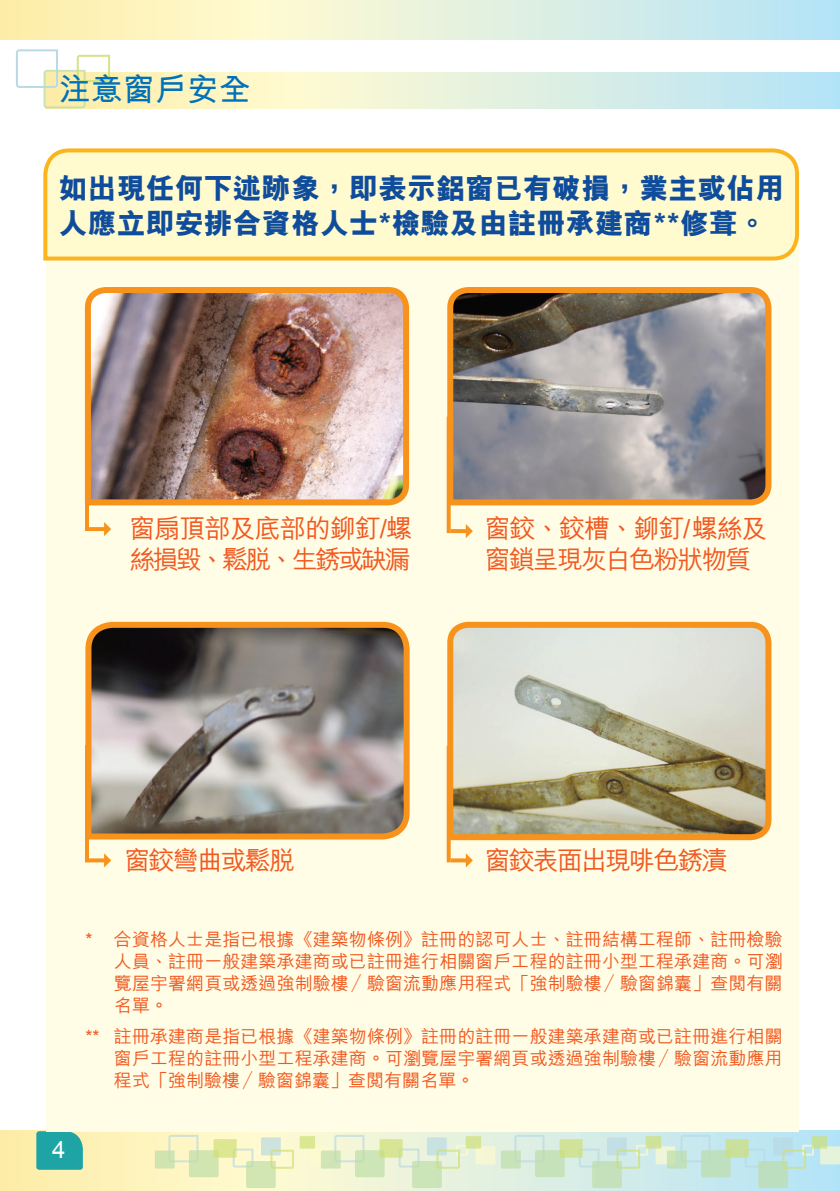
<style>
.page{position:relative;width:840px;height:1191px;background:#fff}
.page>*{position:absolute;margin:0;border:0;box-sizing:border-box;transform-origin:0 0}
.t1{font:700 32px "M Hei HK";color:#0071bb}
.t2{font:800 29px/34.8px "M Hei HK";color:#0f4c9c}
.t3{font:500 26px/31.2px "M Hei HK";letter-spacing:-.075em;color:#f15921}
.t4{font:500 26px/31.2px "M Hei HK";letter-spacing:-.04em;color:#f15921}
.t5{font:24px "Arial";color:#fff}
.t6{font:500 18px/22px "M Hei HK";letter-spacing:.005em;color:#f15921;text-align:justify}
</style>
<div class="page">
<div style="left:0;top:1131px;width:839px;height:60px;background:linear-gradient(to right,#fff7b2,#bee9fd)"></div>
<div style="left:0;top:0;width:839px;height:40px;background:linear-gradient(to right,#fff8b2,#bde8fd)"></div>
<svg style="left:155px;top:1133px;width:684px;height:55px;background:#d9ebd1"></svg>
<svg style="left:36px;top:1131px;width:47px;height:38px;background:#2ca9a6"></svg>
<div style="left:47px;top:221px;width:751px;height:910px;background:#fffde5"></div>
<svg style="left:447px;top:287px;width:325px;height:221px;background:#948981"></svg>
<svg style="left:447px;top:621px;width:325px;height:222px;background:#c9c0a4"></svg>
<svg style="left:85px;top:621px;width:325px;height:219px;background:#928477"></svg>
<img style="left:84px;top:287px;width:326px;height:219px">
<svg style="left:446px;top:416px;width:4px;height:117px"></svg>
<svg style="left:446px;top:746px;width:4px;height:116px"></svg>
<hr style="left:85px;top:414px;width:4px;height:117px;background:#f7931d">
<hr style="left:85px;top:745px;width:4px;height:117px;background:#f7931d">
<svg style="left:465px;top:524px;width:7px;height:14px"></svg>
<svg style="left:450px;top:529px;width:17px;height:4px"></svg>
<svg style="left:465px;top:853px;width:7px;height:14px"></svg>
<svg style="left:450px;top:858px;width:17px;height:4px"></svg>
<svg style="left:104px;top:522px;width:7px;height:14px"></svg>
<svg style="left:89px;top:527px;width:16px;height:4px"></svg>
<svg style="left:104px;top:853px;width:7px;height:14px"></svg>
<svg style="left:89px;top:858px;width:16px;height:4px"></svg>
<div style="left:45px;top:72px;width:794px;height:36px;background:linear-gradient(to right,#fffbb5,#bae6fb)"></div>
<svg style="left:43px;top:148px;width:757px;height:114px;background:#fef5c1"></svg>
<svg style="left:16px;top:49px;width:95px;height:60px"></svg>
<h2 class="t1" style="left:59px;top:66px;width:194px">注意窗戶安全</h2>
<p class="t2" style="left:59px;top:171px;width:727px">如出現任何下述跡象，即表示鋁窗已有破損，業主或佔用人應立即安排合資格人士*檢驗及由註冊承建商**修葺。</p>
<p class="t4" style="left:129px;top:511px;width:284px">窗扇頂部及底部的鉚釘/螺絲損毀、鬆脫、生銹或缺漏</p>
<p class="t3" style="left:484px;top:511px;width:284px">窗鉸、鉸槽、鉚釘/螺絲及窗鎖呈現灰白色粉狀物質</p>
<p class="t3" style="left:124px;top:843px;width:172px">窗鉸彎曲或鬆脫</p>
<p class="t3" style="left:484px;top:843px;width:244px">窗鉸表面出現啡色銹漬</p>
<h3 class="t5" style="left:52px;top:1133px;width:15px">4</h3>
<p class="t6" style="left:114px;top:927px;width:669px;text-indent:-28px">* 合資格人士是指已根據《建築物條例》註冊的認可人士、註冊結構工程師、註冊檢驗人員、註冊一般建築承建商或已註冊進行相關窗戶工程的註冊小型工程承建商。可瀏覽屋宇署網頁或透過強制驗樓／驗窗流動應用程式「強制驗樓／驗窗錦囊」查閱有關名單。</p>
<p class="t6" style="left:114px;top:1023px;width:669px;text-indent:-28px">** 註冊承建商是指已根據《建築物條例》註冊的註冊一般建築承建商或已註冊進行相關窗戶工程的註冊小型工程承建商。可瀏覽屋宇署網頁或透過強制驗樓／驗窗流動應用程式「強制驗樓／驗窗錦囊」查閱有關名單。</p>
</div>
